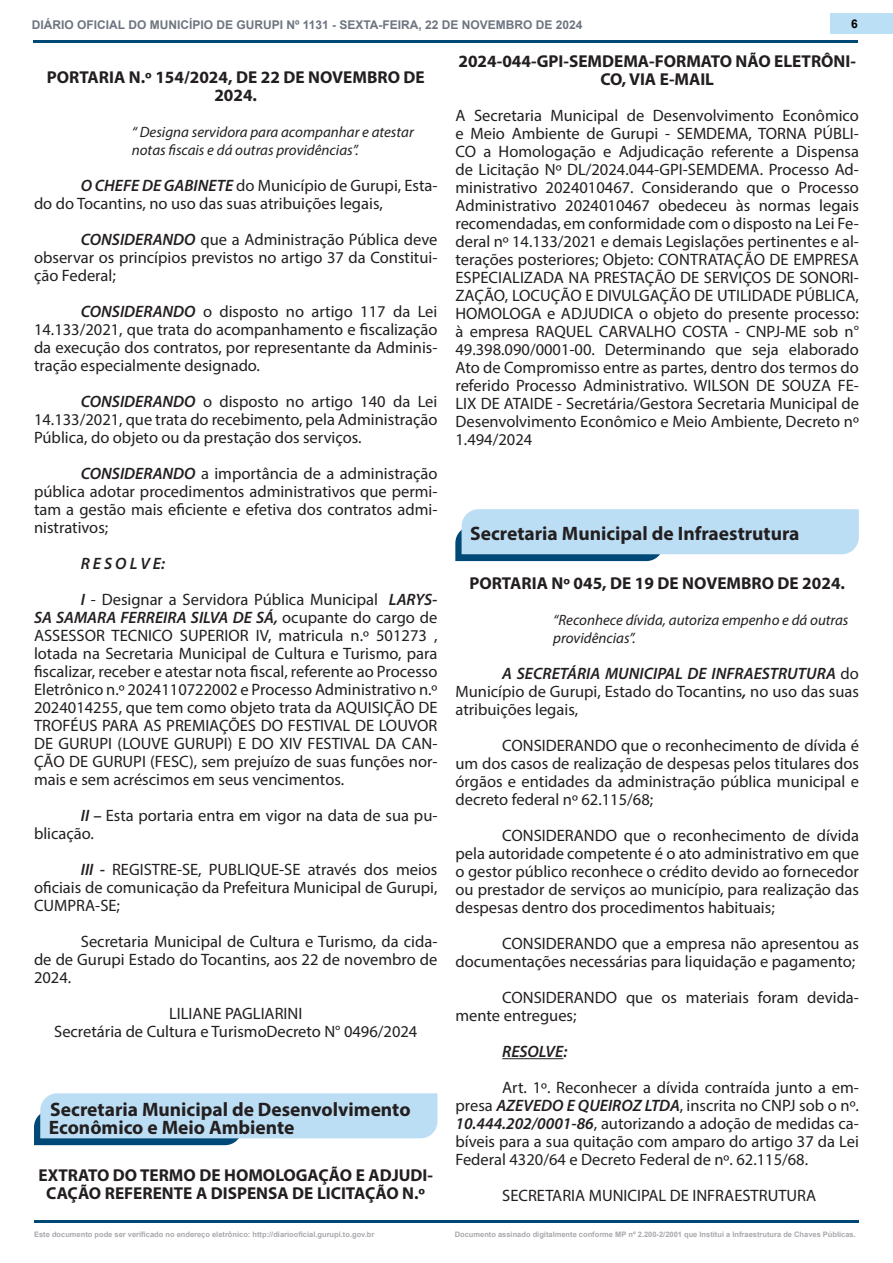
<style>
.page{position:relative;width:893px;height:1263px;background:#fff}
.page>*{position:absolute;margin:0;border:0;box-sizing:border-box;transform-origin:0 0}
.titul{font:700 19.5px/18px "Myriad Pro";color:#231f20}
.proto{font:700 17.25px/18px "Myriad Pro";color:#231f20;text-align:center}
.TEXTO{font:16.5px/18px "Myriad Pro";color:#231f20;text-align:justify}
.texto_-_EXTRATO{font:16.5px/18px "Myriad Pro";color:#231f20;text-align:justify}
.TEXTO_CENTRO{font:16.5px "Myriad Pro";color:#231f20}
.TEXTO-2{font:italic 600 16.5px "Myriad Pro";color:#231f20}
.EMENTA{font:italic 15px/18px "Myriad Pro";color:#231f20}
.t1{font:700 12px "Arial";color:#6e7580}
.t2{font:700 12px "Arial";color:#000001}
.t3{font:700 7.5px "Arial";color:#a8a9ad}
.s1{font-weight:600;font-style:italic}
</style>
<div class="page">
<hr style="left:34px;top:1220px;width:825px;height:3px;background:#004876">
<div style="left:831px;top:13px;width:62px;height:21px;background:#bbdff4"></div>
<hr style="left:33px;top:40px;width:825px;height:3px;background:#004876">
<svg style="left:34px;top:1093px;width:403px;height:52px;background:#b4d6ec"></svg>
<hr style="left:502px;top:1058px;width:61px;height:1px;background:#231f20">
<svg style="left:455px;top:509px;width:404px;height:52px;background:#b4d6ec"></svg>
<p class="t1" style="left:32px;top:16px;width:552px">DIÁRIO OFICIAL DO MUNICÍPIO DE GURUPI Nº 1131 - SEXTA-FEIRA, 22 DE NOVEMBRO DE 2024</p>
<p class="t2" style="left:851px;top:15px;width:8px">6</p>
<p class="proto" style="left:47px;top:68px;width:379px">PORTARIA N.º 154/2024, DE 22 DE NOVEMBRO DE<br>2024.</p>
<p class="EMENTA" style="left:132px;top:123px;width:284px">“ Designa servidora para acompanhar e atestar notas fiscais e dá outras providências”.</p>
<p class="TEXTO" style="left:34px;top:176px;width:405px;text-indent:47px"><span class="s1">O CHEFE DE GABINETE</span> do Município de Gurupi, Esta&shy;do do Tocantins, no uso das suas atribuições legais,</p>
<p class="TEXTO" style="left:34px;top:230px;width:405px;text-indent:47px"><span class="s1">CONSIDERANDO</span> que a Administração Pública deve observar os princípios previstos no artigo 37 da Constitui&shy;ção Federal;</p>
<p class="TEXTO" style="left:34px;top:302px;width:405px;text-indent:47px"><span class="s1">CONSIDERANDO</span> o disposto no artigo 117 da Lei 14.133/2021, que trata do acompanhamento e fiscalização da execução dos contratos, por representante da Adminis&shy;tração especialmente designado.</p>
<p class="TEXTO" style="left:34px;top:392px;width:405px;text-indent:47px"><span class="s1">CONSIDERANDO</span> o disposto no artigo 140 da Lei 14.133/2021, que trata do recebimento, pela Administração Pública, do objeto ou da prestação dos serviços.</p>
<p class="TEXTO" style="left:34px;top:464px;width:405px;text-indent:47px"><span class="s1">CONSIDERANDO</span> a importância de a administração pública adotar procedimentos administrativos que permi&shy;tam a gestão mais eficiente e efetiva dos contratos admi&shy;nistrativos;</p>
<p class="TEXTO-2" style="left:81px;top:553px;width:86px">R E S O L V E:</p>
<p class="TEXTO" style="left:34px;top:590px;width:405px;text-indent:47px"><span class="s1">I</span> - Designar a Servidora Pública Municipal <span class="s1">LARYS-SA SAMARA FERREIRA SILVA DE SÁ,</span> ocupante do cargo de ASSESSOR TECNICO SUPERIOR IV, matricula n.º 501273 , lotada na Secretaria Municipal de Cultura e Turismo, para fiscalizar, receber e atestar nota fiscal, referente ao Processo Eletrônico n.º 2024110722002 e Processo Administrativo n.º 2024014255, que tem como objeto trata da AQUISIÇÃO DE TROFÉUS PARA AS PREMIAÇÕES DO FESTIVAL DE LOUVOR DE GURUPI (LOUVE GURUPI) E DO XIV FESTIVAL DA CAN-ÇÃO DE GURUPI (FESC), sem prejuízo de suas funções nor&shy;mais e sem acréscimos em seus vencimentos.</p>
<p class="TEXTO" style="left:34px;top:806px;width:405px;text-indent:47px"><span class="s1">II –</span> Esta portaria entra em vigor na data de sua pu&shy;blicação.</p>
<p class="TEXTO" style="left:34px;top:860px;width:405px;text-indent:47px"><span class="s1">III -</span> REGISTRE-SE, PUBLIQUE-SE através dos meios oficiais de comunicação da Prefeitura Municipal de Gurupi, CUMPRA-SE;</p>
<p class="TEXTO" style="left:34px;top:932px;width:405px;text-indent:47px">Secretaria Municipal de Cultura e Turismo, da cida&shy;de de Gurupi Estado do Tocantins, aos 22 de novembro de 2024.</p>
<p class="TEXTO_CENTRO" style="left:169px;top:1004px;width:135px">LILIANE PAGLIARINI</p>
<p class="TEXTO_CENTRO" style="left:54px;top:1022px;width:365px">Secretária de Cultura e Turismo Decreto N° 0496/2024</p>
<p class="titul" style="left:49px;top:1100px;width:363px">Secretaria Municipal de Desenvolvimento<br>Econômico e Meio Ambiente</p>
<p class="proto" style="left:38px;top:1166px;width:396px">EXTRATO DO TERMO DE HOMOLOGAÇÃO E ADJUDI-<br>CAÇÃO REFERENTE A DISPENSA DE LICITAÇÃO N.º</p>
<p class="proto" style="left:458px;top:52px;width:399px">2024-044-GPI-SEMDEMA-FORMATO NÃO ELETRÔNI-<br>CO, VIA E-MAIL</p>
<p class="texto_-_EXTRATO" style="left:455px;top:106px;width:405px">A Secretaria Municipal de Desenvolvimento Econômico e Meio Ambiente de Gurupi - SEMDEMA, TORNA PÚBLI-CO a Homologação e Adjudicação referente a Dispensa de Licitação Nº DL/2024.044-GPI-SEMDEMA. Processo Ad&shy;ministrativo 2024010467. Considerando que o Processo Administrativo 2024010467 obedeceu às normas legais recomendadas, em conformidade com o disposto na Lei Fe&shy;deral nº 14.133/2021 e demais Legislações pertinentes e al&shy;terações posteriores; Objeto: CONTRATAÇÃO DE EMPRESA ESPECIALIZADA NA PRESTAÇÃO DE SERVIÇOS DE SONORI-ZAÇÃO, LOCUÇÃO E DIVULGAÇÃO DE UTILIDADE PÚBLICA, HOMOLOGA e ADJUDICA o objeto do presente processo: à empresa RAQUEL CARVALHO COSTA - CNPJ-ME sob n° 49.398.090/0001-00. Determinando que seja elaborado Ato de Compromisso entre as partes, dentro dos termos do referido Processo Administrativo. WILSON DE SOUZA FE-LIX DE ATAIDE - Secretária/Gestora Secretaria Municipal de Desenvolvimento Econômico e Meio Ambiente, Decreto nº 1.494/2024</p>
<p class="titul" style="left:470px;top:524px;width:331px">Secretaria Municipal de Infraestrutura</p>
<p class="proto" style="left:469px;top:574px;width:377px">PORTARIA Nº 045, DE 19 DE NOVEMBRO DE 2024.</p>
<p class="EMENTA" style="left:553px;top:611px;width:297px">“Reconhece dívida, autoriza empenho e dá outras providências”.</p>
<p class="TEXTO" style="left:455px;top:664px;width:405px;text-indent:47px"><span class="s1">A SECRETÁRIA MUNICIPAL DE INFRAESTRUTURA</span> do Município de Gurupi, Estado do Tocantins<span class="s1">,</span> no uso das suas atribuições legais,</p>
<p class="TEXTO" style="left:455px;top:736px;width:405px;text-indent:47px">CONSIDERANDO que o reconhecimento de dívida é um dos casos de realização de despesas pelos titulares dos órgãos e entidades da administração pública municipal e decreto federal nº 62.115/68;</p>
<p class="TEXTO" style="left:455px;top:826px;width:405px;text-indent:47px">CONSIDERANDO que o reconhecimento de dívida pela autoridade competente é o ato administrativo em que o gestor público reconhece o crédito devido ao fornecedor ou prestador de serviços ao município, para realização das despesas dentro dos procedimentos habituais;</p>
<p class="TEXTO" style="left:455px;top:934px;width:405px;text-align:right">CONSIDERANDO que a empresa não apresentou as documentações necessárias para liquidação e pagamento;</p>
<p class="TEXTO" style="left:455px;top:988px;width:405px;text-indent:47px">CONSIDERANDO que os materiais foram devida&shy;mente entregues;</p>
<p class="TEXTO-2" style="left:502px;top:1041px;width:67px">RESOLVE:</p>
<p class="TEXTO" style="left:455px;top:1078px;width:405px;text-indent:47px">Art. 1º. Reconhecer a dívida contraída junto a em&shy;presa <span class="s1">AZEVEDO E QUEIROZ LTDA</span>, inscrita no CNPJ sob o nº.<br><span class="s1">10.444.202/0001-86</span>, autorizando a adoção de medidas ca&shy;bíveis para a sua quitação com amparo do artigo 37 da Lei Federal 4320/64 e Decreto Federal de nº. 62.115/68.</p>
<p class="TEXTO" style="left:502px;top:1186px;width:316px">SECRETARIA MUNICIPAL DE INFRAESTRUTURA</p>
<p class="t3" style="left:34px;top:1228px;width:342px">Este documento pode ser verificado no endereço eletrônico: http://diariooficial.gurupi.to.gov.br</p>
<p class="t3" style="left:455px;top:1228px;width:403px">Documento assinado digitalmente conforme MP nº 2.200-2/2001 que Institui a Infraestrutura de Chaves Públicas.</p>
</div>
